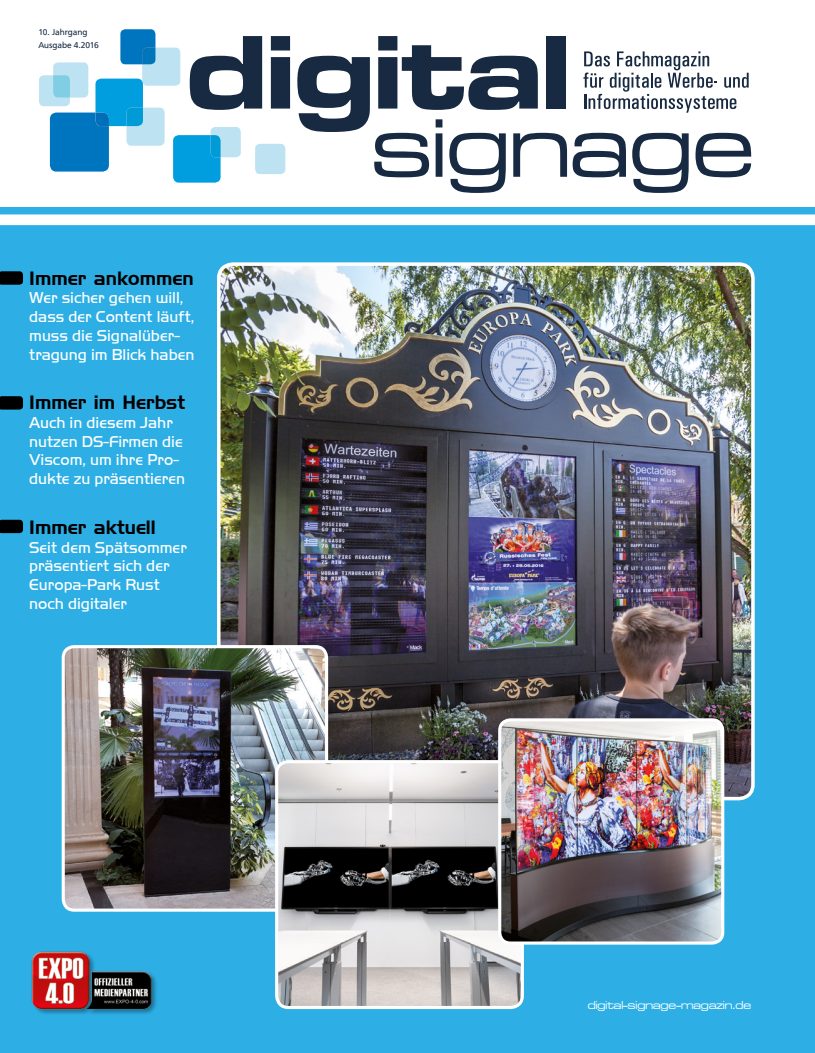
<style>
.page{position:relative;width:815px;height:1053px;background:#fff}
.page>*{position:absolute;margin:0;border:0;box-sizing:border-box;transform-origin:0 0}
.t1{font:18.75px "Handel Gothic BT";color:#000}
.t2{font:16.25px/18.8px "Handel Got D Ligh";color:#fff}
.t3{font:11.88px "Microgramma D Medi Exte";color:#fff}
.t4{font:8.75px/12.1px "Front Page";letter-spacing:-.005em;color:#172a41}
</style>
<div class="page">
<div style="left:0;top:207px;width:815px;height:845px;background:#2dafe6"></div>
<svg style="left:583px;top:51px;width:166px;height:62px"></svg>
<svg style="left:190px;top:36px;width:72px;height:74px"></svg>
<svg style="left:271px;top:36px;width:19px;height:73px"></svg>
<svg style="left:297px;top:36px;width:270px;height:157px"></svg>
<svg style="left:573px;top:133px;width:53px;height:44px"></svg>
<svg style="left:632px;top:133px;width:57px;height:60px"></svg>
<svg style="left:695px;top:133px;width:56px;height:44px"></svg>
<div style="left:53px;top:62px;width:35px;height:36px;background:#bde3f2;border-radius:5px"></div>
<div style="left:142px;top:48px;width:38px;height:38px;background:#bde3f2;border-radius:5px"></div>
<div style="left:126px;top:108px;width:39px;height:38px;background:#bde3f2;border-radius:5px"></div>
<div style="left:211px;top:127px;width:30px;height:30px;background:#bde3f2;border-radius:5px"></div>
<div style="left:255px;top:144px;width:30px;height:30px;background:#bde3f2;border-radius:5px"></div>
<svg style="left:39px;top:75px;width:104px;height:96px"></svg>
<svg style="left:173px;top:135px;width:48px;height:48px;background:#089fdf"></svg>
<svg style="left:120px;top:29px;width:35px;height:35px"></svg>
<div style="left:32px;top:951px;width:126px;height:64px;background:#000;opacity:.35"></div>
<img style="left:31px;top:951px;width:123px;height:59px">
<svg style="left:0;top:214px;width:815px;height:11px;background:#f6fbfd"></svg>
<svg style="left:0;top:271px;width:23px;height:14px"></svg>
<svg style="left:0;top:396px;width:23px;height:13px"></svg>
<svg style="left:0;top:519px;width:23px;height:14px"></svg>
<img style="left:222px;top:267px;width:528px;height:528px">
<div style="left:217px;top:262px;width:538px;height:538px;border:4px solid #fff;border-radius:14px"></div>
<img style="left:63px;top:646px;width:264px;height:264px">
<div style="left:62px;top:645px;width:266px;height:266px;border:3px solid #fff;border-radius:11px"></div>
<img style="left:277px;top:761px;width:245px;height:246px">
<div style="left:275px;top:760px;width:249px;height:248px;border:3px solid #fff;border-radius:12px"></div>
<img style="left:500px;top:719px;width:223px;height:223px">
<div style="left:498px;top:718px;width:226px;height:226px;border:3px solid #fff;border-radius:11px"></div>
<p class="t4" style="left:38px;top:26px;width:62px">10. Jahrgang<br>Ausgabe 4.2016</p>
<p class="t1" style="left:29px;top:266px;width:166px">Immer ankommen</p>
<p class="t2" style="left:29px;top:289px;width:167px">Wer sicher gehen will, dass der Content läuft, muss die Signalüber&shy;tragung im Blick haben</p>
<p class="t1" style="left:29px;top:391px;width:157px">Immer im Herbst</p>
<p class="t2" style="left:29px;top:413px;width:157px">Auch in diesem Jahr nutzen DS-Firmen die<br>Viscom, um ihre Pro&shy;dukte zu präsentieren</p>
<p class="t1" style="left:29px;top:516px;width:128px">Immer aktuell</p>
<p class="t2" style="left:29px;top:538px;width:159px">Seit dem Spätsommer präsentiert sich der<br>Europa-Park Rust noch digitaler</p>
<p class="t3" style="left:588px;top:997px;width:165px">digital-signage-magazin.de</p>
</div>
